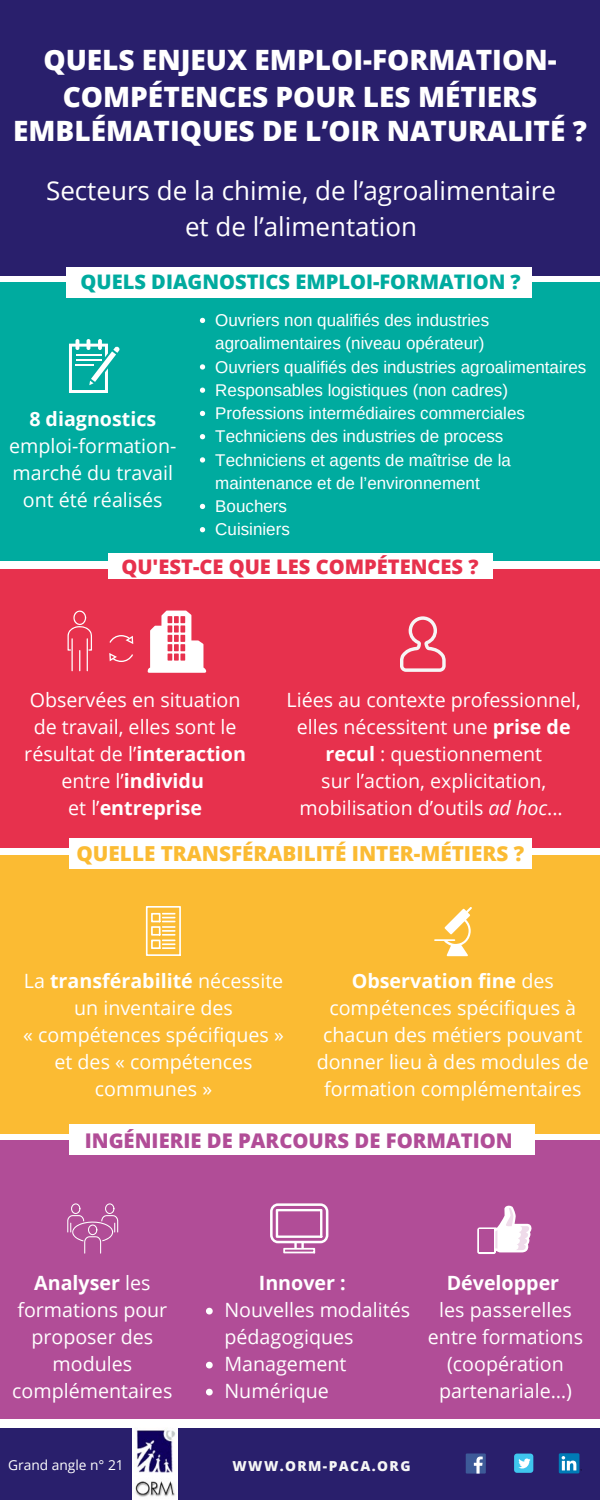
<style>
.page{position:relative;width:600px;height:1500px;background:#fff}
.page>*{position:absolute;margin:0;border:0;box-sizing:border-box;transform-origin:0 0}
.t1{font:800 28px/36.8px "Open Sans";color:#fff;text-align:center}
.t2{font:26px/36px "Open Sans";color:#fff;text-align:center}
.t3{font:800 20.7px "Open Sans";color:#fbbb33}
.t4{font:800 20.3px "Open Sans";color:#b14d97}
.t5{font:800 20.1px "Open Sans";color:#00ab9f}
.t6{font:800 20.1px "Open Sans";color:#e7314d}
.t7{font:19.7px/27px "Open Sans";color:#fff;text-align:center}
.t8{font:700 19.7px "Open Sans";color:#fff}
.t9{font:17.7px "Roboto Condensed";color:#f6f6f6}
.t10{font:17px/23.2px "Arimo";color:#fff}
.t11{font:800 13.8px "Open Sans";letter-spacing:.1em;color:#f6f6f6}
.t12{font:13.8px "Open Sans";color:#fff}
.s1{font-weight:700}
.s2{font-style:italic}
</style>
<div class="page">
<div style="left:0;top:0;width:600px;height:275px;background:#291f6c"></div>
<div style="left:0;top:283px;width:600px;height:278px;background:#00ab9f"></div>
<div style="left:0;top:569px;width:600px;height:279px;background:#e7314d"></div>
<div style="left:0;top:855px;width:600px;height:278px;background:#fbbb33"></div>
<div style="left:0;top:1141px;width:600px;height:278px;background:#b14d97"></div>
<div style="left:67px;top:268px;width:465px;height:30px;background:#fff"></div>
<div style="left:108px;top:553px;width:385px;height:26px;background:#fff"></div>
<div style="left:69px;top:838px;width:463px;height:30px;background:#fff"></div>
<div style="left:69px;top:1124px;width:466px;height:30px;background:#fff"></div>
<div style="left:0;top:1428px;width:600px;height:71px;background:#291f6c"></div>
<img style="left:132px;top:1428px;width:46px;height:71px">
<div style="left:466px;top:1454px;width:20px;height:20px;background:#3d5a98"></div>
<svg style="left:474px;top:1457px;width:9px;height:17px"></svg>
<div style="left:514px;top:1454px;width:19px;height:19px;background:#3fc6ee;border-radius:3px"></div>
<svg style="left:518px;top:1459px;width:13px;height:9px"></svg>
<svg style="left:559px;top:1454px;width:20px;height:19px"></svg>
<svg style="left:562px;top:1456px;width:20px;height:14px"></svg>
<svg style="left:400px;top:616px;width:45px;height:56px"></svg>
<svg style="left:67px;top:611px;width:25px;height:60px"></svg>
<svg style="left:69px;top:339px;width:51px;height:54px"></svg>
<svg style="left:200px;top:318px;width:5px;height:5px"></svg>
<svg style="left:200px;top:364px;width:5px;height:6px"></svg>
<svg style="left:200px;top:388px;width:5px;height:5px"></svg>
<svg style="left:200px;top:411px;width:5px;height:5px"></svg>
<svg style="left:200px;top:434px;width:5px;height:5px"></svg>
<svg style="left:200px;top:457px;width:5px;height:6px"></svg>
<svg style="left:200px;top:504px;width:5px;height:5px"></svg>
<svg style="left:200px;top:527px;width:5px;height:5px"></svg>
<svg style="left:146px;top:906px;width:35px;height:50px"></svg>
<svg style="left:434px;top:907px;width:38px;height:49px"></svg>
<svg style="left:67px;top:1203px;width:51px;height:51px"></svg>
<svg style="left:270px;top:1203px;width:58px;height:51px"></svg>
<svg style="left:477px;top:1205px;width:55px;height:49px"></svg>
<div style="left:480px;top:1230px;width:14px;height:22px;background:#b14d97"></div>
<svg style="left:109px;top:635px;width:24px;height:9px"></svg>
<svg style="left:109px;top:653px;width:24px;height:9px"></svg>
<svg style="left:148px;top:611px;width:58px;height:62px"></svg>
<svg style="left:206px;top:1308px;width:7px;height:6px"></svg>
<svg style="left:206px;top:1362px;width:7px;height:6px"></svg>
<svg style="left:206px;top:1389px;width:7px;height:6px"></svg>
<h1 class="t1" style="left:43px;top:41px;width:515px">QUELS ENJEUX EMPLOI-FORMATION-<br>COMPÉTENCES POUR LES MÉTIERS</h1>
<h1 class="t1" style="left:13px;top:112px;width:575px">EMBLÉMATIQUES DE L’OIR NATURALITÉ ?</h1>
<h2 class="t2" style="left:46px;top:171px;width:512px">Secteurs de la chimie, de l’agroalimentaire et de l’alimentation</h2>
<p class="t5" style="left:81px;top:268px;width:442px">QUELS DIAGNOSTICS EMPLOI-FORMATION ?</p>
<p class="t8" style="left:29px;top:405px;width:128px">8 diagnostics</p>
<p class="t7" style="left:9px;top:432px;width:169px">emploi-formation&shy;marché du travail ont été réalisés</p>
<p class="t10" style="left:215px;top:309px;width:373px">Ouvriers non qualifiés des industries agroalimentaires (niveau opérateur)<br>Ouvriers qualifiés des industries agroalimentaires Responsables logistiques (non cadres)<br>Professions intermédiaires commerciales Techniciens des industries de process Techniciens et agents de maîtrise de la maintenance et de l’environnement<br>Bouchers<br>Cuisiniers</p>
<p class="t6" style="left:121px;top:552px;width:359px">QU'EST-CE QUE LES COMPÉTENCES ?</p>
<p class="t7" style="left:24px;top:686px;width:223px">Observées en situation de travail, elles sont le résultat de l’<span class="s1">interaction </span>entre l’<span class="s1">individu<br></span>et l’<span class="s1">entreprise</span></p>
<p class="t7" style="left:287px;top:686px;width:296px">Liées au contexte professionnel, elles nécessitent une <span class="s1">prise de recul</span> : questionnement<br>sur l’action, explicitation, mobilisation d’outils <span class="s2">ad hoc</span>...</p>
<p class="t3" style="left:77px;top:839px;width:449px">QUELLE TRANSFÉRABILITÉ INTER-MÉTIERS ?</p>
<p class="t7" style="left:23px;top:967px;width:262px">La <span class="s1">transférabilité</span> nécessite un inventaire des<br>« compétences spécifiques » et des « compétences communes »</p>
<p class="t7" style="left:317px;top:967px;width:274px"><span class="s1">Observation fine</span> des compétences spécifiques à chacun des métiers pouvant donner lieu à des modules de formation complémentaires</p>
<p class="t4" style="left:85px;top:1126px;width:430px">INGÉNIERIE DE PARCOURS DE FORMATION</p>
<p class="t7" style="left:12px;top:1269px;width:162px"><span class="s1">Analyser</span> les formations pour proposer des modules complémentaires</p>
<p class="t8" style="left:259px;top:1269px;width:89px">Innover :</p>
<p class="t7" style="left:224px;top:1296px;width:187px;text-align:left">Nouvelles modalités pédagogiques<br>Management<br>Numérique</p>
<p class="t8" style="left:447px;top:1269px;width:114px">Développer</p>
<p class="t7" style="left:428px;top:1296px;width:157px">les passerelles entre formations (coopération partenariale…)</p>
<p class="t12" style="left:8px;top:1455px;width:117px">Grand angle n° 21</p>
<p class="t11" style="left:233px;top:1456px;width:179px">WWW.ORM-PACA.ORG</p>
<p class="t9" style="left:183px;top:1466px;width:231px">WWW.ENTREPRISESCANADA.CA</p>
</div>
